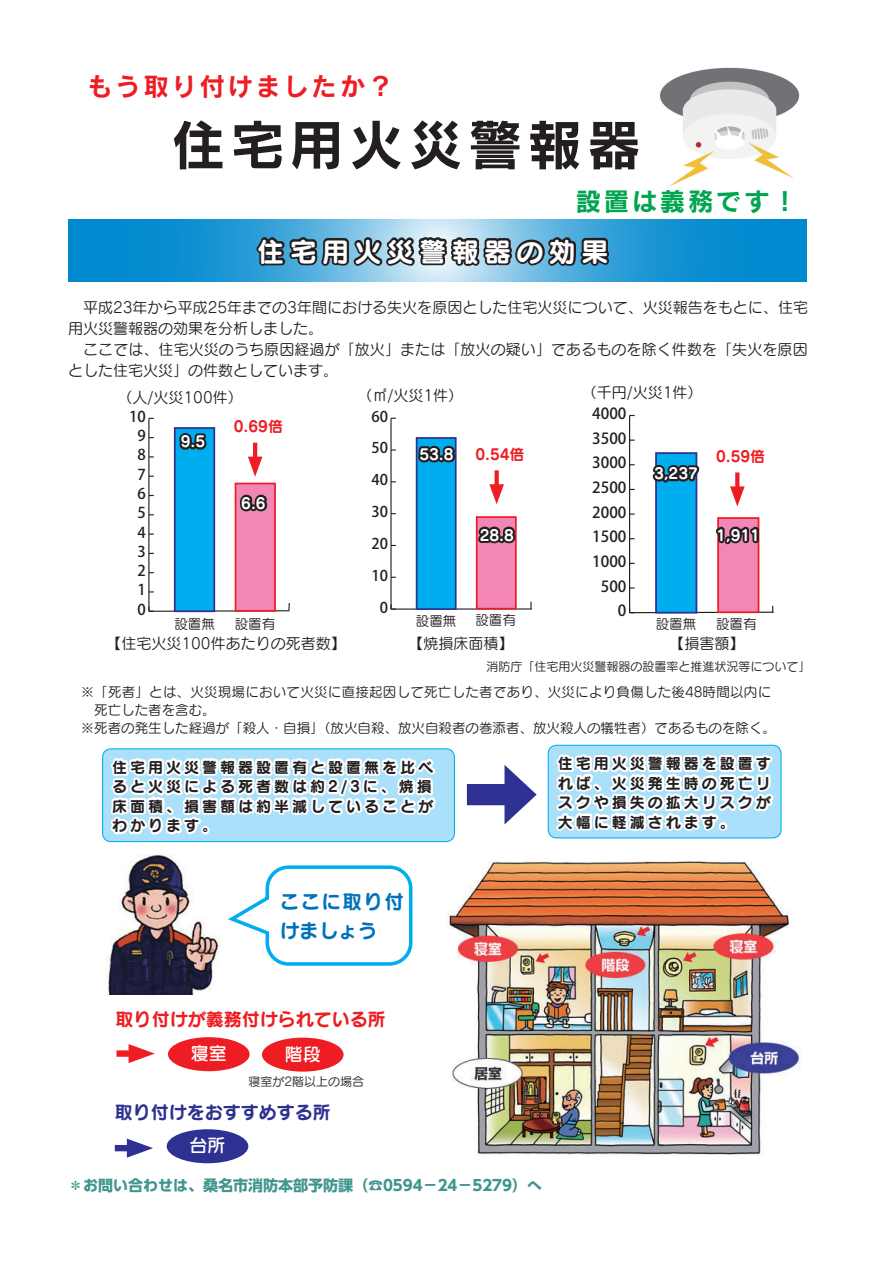
<style>
.page{position:relative;width:893px;height:1263px;background:#fff}
.page>*{position:absolute;margin:0;border:0;box-sizing:border-box;transform-origin:0 0}
.できごと_キャプ4文字{font:54px "Rodin Pro B";letter-spacing:.1em;color:#231f20}
.できごと_キャプ4文字-2{font:27px "Seurat Pro B";letter-spacing:.2em;color:#fff}
.できごと_キャプ4文字-3{font:25.5px "Rodin Pro B";letter-spacing:.1em;color:#ee1d23}
.できごと_キャプ4文字-4{font:25.5px "Rodin Pro B";letter-spacing:.1em;color:#00a54f}
.できごと_キャプ4文字-5{font:19.5px/28.5px "Seurat Pro B";letter-spacing:.075em;color:#0072bc}
.できごと_キャプ4文字-6{font:18px "Seurat Pro B";color:#ee1d23}
.できごと_キャプ4文字-7{font:18px "Seurat Pro B";color:#2e3092}
.できごと_キャプ4文字-8{font:18px "Seurat Pro DB";color:#fff}
.t1{font:500 15.15px "Koz Go Pro";color:#231f20}
.できごと_キャプ4文字-9{font:15px/21px "Seurat Pro M";color:#231f20}
.できごと_キャプ4文字-10{font:15px/19.5px "Seurat Pro B";letter-spacing:.2em;color:#231f20;text-align:justify}
.できごと_キャプ4文字-11{font:700 15px "UD Shin Go Pro";color:#419590}
.できごと_キャプ4文字-12{font:15px "Seurat Pro B";color:#fff}
.できごと_キャプ4文字-13{font:15px "Seurat Pro B";color:#ee1d23}
.t2{font:500 14.85px "Koz Go Pro";color:#231f20}
.t3{font:500 14.7px "Koz Go Pro";color:#231f20}
.できごと_キャプ4文字-14{font:13.5px "Seurat Pro M";color:#231f20}
.できごと_キャプ4文字-15{font:13.5px/18px "Seurat Pro M";letter-spacing:.02em;color:#231f20}
.できごと_キャプ4文字-16{font:12px "Seurat Pro M";color:#231f20}
</style>
<div class="page">
<img style="left:773px;top:74px;width:27px;height:104px">
<svg style="left:69px;top:220px;width:738px;height:62px;background:#2c9dd6"></svg>
<hr style="left:148px;top:418px;width:1px;height:193px;background:#231f20">
<svg style="left:148px;top:603px;width:142px;height:9px"></svg>
<div style="left:235px;top:483px;width:40px;height:128px;background:#f287b6"></div>
<div style="left:235px;top:483px;width:41px;height:129px;border:2px solid #ee1d23"></div>
<div style="left:175px;top:428px;width:39px;height:183px;background:#00aeef"></div>
<div style="left:174px;top:427px;width:41px;height:185px;border:2px solid #2e3092"></div>
<hr style="left:629px;top:415px;width:1px;height:198px;background:#231f20">
<svg style="left:629px;top:606px;width:145px;height:8px"></svg>
<div style="left:718px;top:518px;width:40px;height:94px;background:#f287b6"></div>
<div style="left:717px;top:517px;width:42px;height:96px;border:2px solid #ee1d23"></div>
<div style="left:656px;top:453px;width:40px;height:160px;background:#00aeef"></div>
<div style="left:655px;top:452px;width:42px;height:161px;border:2px solid #2e3092"></div>
<hr style="left:391px;top:608px;width:141px;height:2px;background:#231f20">
<svg style="left:530px;top:602px;width:2px;height:7px"></svg>
<hr style="left:390px;top:418px;width:2px;height:191px;background:#231f20">
<svg style="left:390px;top:604px;width:6px;height:6px"></svg>
<div style="left:417px;top:438px;width:39px;height:171px;background:#00aeef"></div>
<div style="left:416px;top:437px;width:41px;height:173px;border:2px solid #2e3092"></div>
<hr style="left:253px;top:443px;width:4px;height:21px;background:#ee1d23">
<svg style="left:248px;top:457px;width:14px;height:20px"></svg>
<svg style="left:177px;top:427px;width:32px;height:23px"></svg>
<svg style="left:239px;top:494px;width:29px;height:18px"></svg>
<svg style="left:416px;top:437px;width:41px;height:28px"></svg>
<svg style="left:476px;top:470px;width:41px;height:140px"></svg>
<svg style="left:652px;top:452px;width:48px;height:121px"></svg>
<svg style="left:716px;top:517px;width:44px;height:54px"></svg>
<svg style="left:735px;top:472px;width:4px;height:14px"></svg>
<svg style="left:730px;top:486px;width:15px;height:20px"></svg>
<div style="left:103px;top:749px;width:351px;height:92px;background:#aae0f9;border-radius:9px"></div>
<div style="left:467px;top:784px;width:49px;height:21px;background:#2e3092"></div>
<svg style="left:504px;top:765px;width:33px;height:59px"></svg>
<div style="left:548px;top:745px;width:233px;height:93px;background:#aae0f9;border-radius:9px"></div>
<svg style="left:553px;top:744px;width:223px;height:95px"></svg>
<div style="left:719px;top:822px;width:8px;height:9px;border:4px solid #fff;border-radius:50%"></div>
<div style="left:720px;top:823px;width:6px;height:7px;border:4px solid #fff;border-radius:50%"></div>
<img style="left:449px;top:861px;width:352px;height:294px">
<img style="left:108px;top:978px;width:105px;height:17px">
<svg style="left:104px;top:748px;width:340px;height:230px"></svg>
<div style="left:117px;top:1050px;width:22px;height:7px;background:#ee1d23"></div>
<svg style="left:129px;top:1044px;width:26px;height:19px"></svg>
<div style="left:168px;top:1037px;width:82px;height:34px;background:#ee1d23;border-radius:50%"></div>
<div style="left:262px;top:1037px;width:82px;height:34px;background:#ee1d23;border-radius:50%"></div>
<div style="left:115px;top:1145px;width:23px;height:6px;background:#2e3092"></div>
<svg style="left:127px;top:1138px;width:26px;height:20px"></svg>
<div style="left:167px;top:1129px;width:81px;height:34px;background:#2e3092;border-radius:50%"></div>
<svg style="left:85px;top:67px;width:688px;height:208px"></svg>
<p class="できごと_キャプ4文字-3" style="left:87px;top:69px;width:307px">もう取り付けましたか?</p>
<p class="できごと_キャプ4文字" style="left:171px;top:109px;width:471px">住宅用火災警報器</p>
<p class="できごと_キャプ4文字-4" style="left:576px;top:184px;width:223px">設置は義務です!</p>
<p class="できごと_キャプ4文字-2" style="left:257px;top:233px;width:352px">住宅用火災警報器の効果</p>
<p class="できごと_キャプ4文字-9" style="left:68px;top:296px;width:741px">　平成23年から平成25年までの3年間における失火を原因とした住宅火災について、火災報告をもとに、住宅用火災警報器の効果を分析しました。</p>
<p class="できごと_キャプ4文字-9" style="left:68px;top:338px;width:741px">　ここでは、住宅火災のうち原因経過が「放火」または「放火の疑い」であるものを除く件数を「失火を原因とした住宅火災」の件数としています。</p>
<p class="できごと_キャプ4文字-9" style="left:118px;top:387px;width:127px">（人/火災100件）</p>
<p class="t2" style="left:129px;top:407px;width:18px">10</p>
<p class="t2" style="left:137px;top:426px;width:10px">9</p>
<p class="t2" style="left:137px;top:445px;width:10px">8</p>
<p class="t2" style="left:137px;top:465px;width:10px">7</p>
<p class="t2" style="left:137px;top:484px;width:10px">6</p>
<p class="t2" style="left:137px;top:503px;width:10px">5</p>
<p class="できごと_キャプ4文字-12" style="left:181px;top:431px;width:26px">9.5</p>
<p class="できごと_キャプ4文字-13" style="left:234px;top:416px;width:51px">0.69倍</p>
<p class="できごと_キャプ4文字-12" style="left:241px;top:493px;width:26px">6.6</p>
<p class="できごと_キャプ4文字-9" style="left:357px;top:384px;width:107px">（㎡/火災1件）</p>
<p class="できごと_キャプ4文字-9" style="left:582px;top:382px;width:122px">（千円/火災1件(</p>
<p class="t3" style="left:371px;top:407px;width:18px">60</p>
<p class="t1" style="left:592px;top:404px;width:36px">4000</p>
<p class="t3" style="left:371px;top:439px;width:18px">50</p>
<p class="t3" style="left:371px;top:470px;width:18px">40</p>
<p class="できごと_キャプ4文字-12" style="left:419px;top:444px;width:36px">53.8</p>
<p class="できごと_キャプ4文字-13" style="left:475px;top:444px;width:51px">0.54倍</p>
<p class="t1" style="left:592px;top:428px;width:36px">3500</p>
<p class="t1" style="left:592px;top:453px;width:36px">3000</p>
<p class="t1" style="left:592px;top:478px;width:36px">2500</p>
<p class="できごと_キャプ4文字-12" style="left:654px;top:463px;width:45px">3,237</p>
<p class="できごと_キャプ4文字-13" style="left:716px;top:446px;width:51px">0.59倍</p>
<p class="t3" style="left:371px;top:502px;width:18px">30</p>
<p class="t1" style="left:592px;top:502px;width:36px">2000</p>
<p class="t2" style="left:137px;top:523px;width:10px">4</p>
<p class="t2" style="left:137px;top:542px;width:10px">3</p>
<p class="t2" style="left:137px;top:561px;width:10px">2</p>
<p class="t2" style="left:137px;top:580px;width:10px">1</p>
<p class="t3" style="left:371px;top:534px;width:18px">20</p>
<p class="t3" style="left:371px;top:566px;width:18px">10</p>
<p class="できごと_キャプ4文字-12" style="left:480px;top:525px;width:36px">28.8</p>
<p class="t1" style="left:592px;top:527px;width:36px">1500</p>
<p class="t1" style="left:592px;top:552px;width:36px">1000</p>
<p class="t1" style="left:601px;top:576px;width:27px">500</p>
<p class="できごと_キャプ4文字-12" style="left:716px;top:525px;width:45px">1,911</p>
<p class="t2" style="left:137px;top:600px;width:10px">0</p>
<p class="できごと_キャプ4文字-14" style="left:174px;top:615px;width:42px">設置無</p>
<p class="できごと_キャプ4文字-14" style="left:235px;top:615px;width:42px">設置有</p>
<p class="t3" style="left:380px;top:598px;width:10px">0</p>
<p class="できごと_キャプ4文字-14" style="left:416px;top:612px;width:42px">設置無</p>
<p class="できごと_キャプ4文字-14" style="left:475px;top:611px;width:42px">設置有</p>
<p class="t1" style="left:618px;top:601px;width:10px">0</p>
<p class="できごと_キャプ4文字-14" style="left:656px;top:615px;width:42px">設置無</p>
<p class="できごと_キャプ4文字-14" style="left:716px;top:615px;width:42px">設置有</p>
<p class="できごと_キャプ4文字-9" style="left:106px;top:633px;width:241px">【住宅火災100件あたりの死者数】</p>
<p class="できごと_キャプ4文字-9" style="left:408px;top:633px;width:106px">【焼損床面積】</p>
<p class="できごと_キャプ4文字-9" style="left:669px;top:633px;width:76px">【損害額【</p>
<p class="できごと_キャプ4文字-16" style="left:486px;top:659px;width:325px">消防庁「住宅用火災警報器の設置率と推進状況等について「</p>
<p class="できごと_キャプ4文字-15" style="left:81px;top:683px;width:692px">※「死者」とは、火災現場において火災に直接起因して死亡した者であり、火災により負傷した後48時間以内に　死亡した者を含む。</p>
<p class="できごと_キャプ4文字-14" style="left:81px;top:719px;width:697px">※死者の発生した経過が「殺人・自損」（放火自殺、放火自殺者の巻添者、放火殺人の犠牲者）であるものを除く。</p>
<p class="できごと_キャプ4文字-10" style="left:112px;top:756px;width:323px">住宅用火災警報器設置有と設置無を比べると火災による死者数は約2/3に、焼損床面積、損害額は約半減していることがわかります。</p>
<p class="できごと_キャプ4文字-10" style="left:558px;top:753px;width:214px">住宅用火災警報器を設置すれば、火災発生時の死亡リスクや損失の拡大リスクが大幅に軽減されます。</p>
<p class="できごと_キャプ4文字-5" style="left:280px;top:886px;width:126px">ここに取り付けましょう</p>
<p class="できごと_キャプ4文字-6" style="left:116px;top:1007px;width:271px">取り付けが義務付けられている所</p>
<p class="できごと_キャプ4文字-8" style="left:191px;top:1041px;width:38px">寝室</p>
<p class="できごと_キャプ4文字-8" style="left:285px;top:1042px;width:37px">階段</p>
<p class="できごと_キャプ4文字-16" style="left:248px;top:1074px;width:117px">寝室が2階以上の場合</p>
<p class="できごと_キャプ4文字-7" style="left:115px;top:1100px;width:217px">取り付けをおすすめする所</p>
<p class="できごと_キャプ4文字-8" style="left:190px;top:1134px;width:37px">台所</p>
<p class="できごと_キャプ4文字-11" style="left:68px;top:1173px;width:476px">＊お問い合わせは、桑名市消防本部予防課（☎0594－24－5279）へ</p>
</div>
